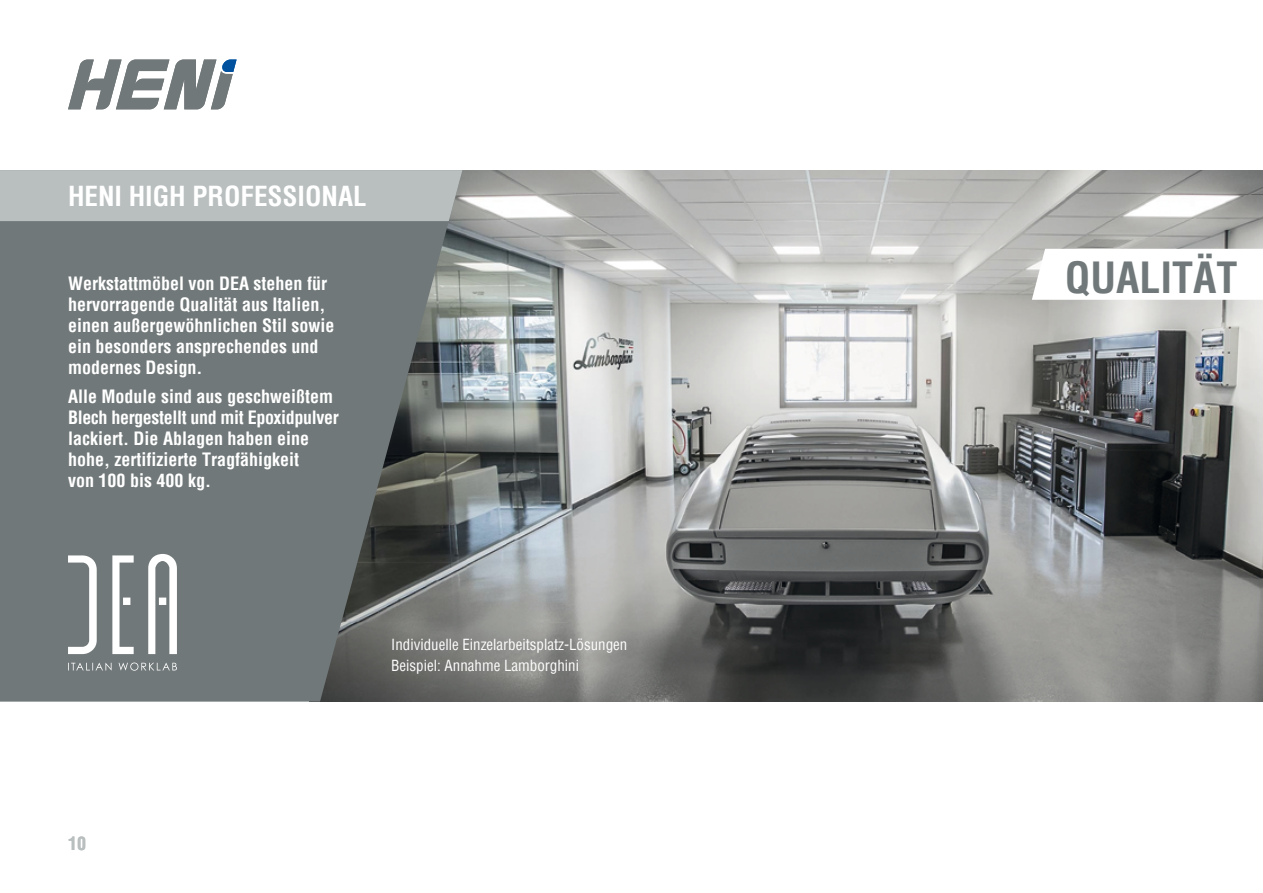
<style>
.page{position:relative;width:1263px;height:893px;background:#fff}
.page>*{position:absolute;margin:0;border:0;box-sizing:border-box;transform-origin:0 0}
.t1{font:700 condensed 42px "Helvetica";color:#717879}
.t2{font:700 condensed 27px "Helvetica";color:#fff}
.t3{font:700 condensed 18px/21px "Helvetica";color:#fff}
.t4{font:700 condensed 18px "Helvetica";color:#b9bebf}
.t5{font:condensed 15px/21px "Helvetica";color:#fff}
</style>
<div class="page">
<img style="left:462px;top:170px;width:801px;height:532px">
<svg style="left:0;top:221px;width:462px;height:481px;background:#6d7374"></svg>
<div style="left:0;top:170px;width:462px;height:51px;background:#b9bebf"></div>
<svg style="left:68px;top:60px;width:169px;height:49px"></svg>
<svg style="left:68px;top:554px;width:109px;height:117px"></svg>
<svg style="left:1032px;top:249px;width:231px;height:51px"></svg>
<h2 class="t2" style="left:68px;top:178px;width:300px">HENI HIGH PROFESSIONAL</h2>
<p class="t3" style="left:68px;top:272px;width:268px">Werkstattmöbel von DEA stehen für hervorragende Qualität aus Italien, einen außergewöhnlichen Stil sowie ein besonders ansprechendes und modernes Design.</p>
<p class="t3" style="left:68px;top:386px;width:272px">Alle Module sind aus geschweißtem<br>Blech hergestellt und mit Epoxidpulver lackiert. Die Ablagen haben eine hohe, zertifizierte Tragfähigkeit<br>von 100 bis 400 kg.</p>
<p class="t5" style="left:391px;top:633px;width:238px">Individuelle Einzelarbeitsplatz-Lösungen<br>Beispiel: Annahme Lamborghini</p>
<p class="t4" style="left:68px;top:832px;width:19px">10</p>
<h1 class="t1" style="left:1065px;top:250px;width:174px">QUALITÄT</h1>
</div>
